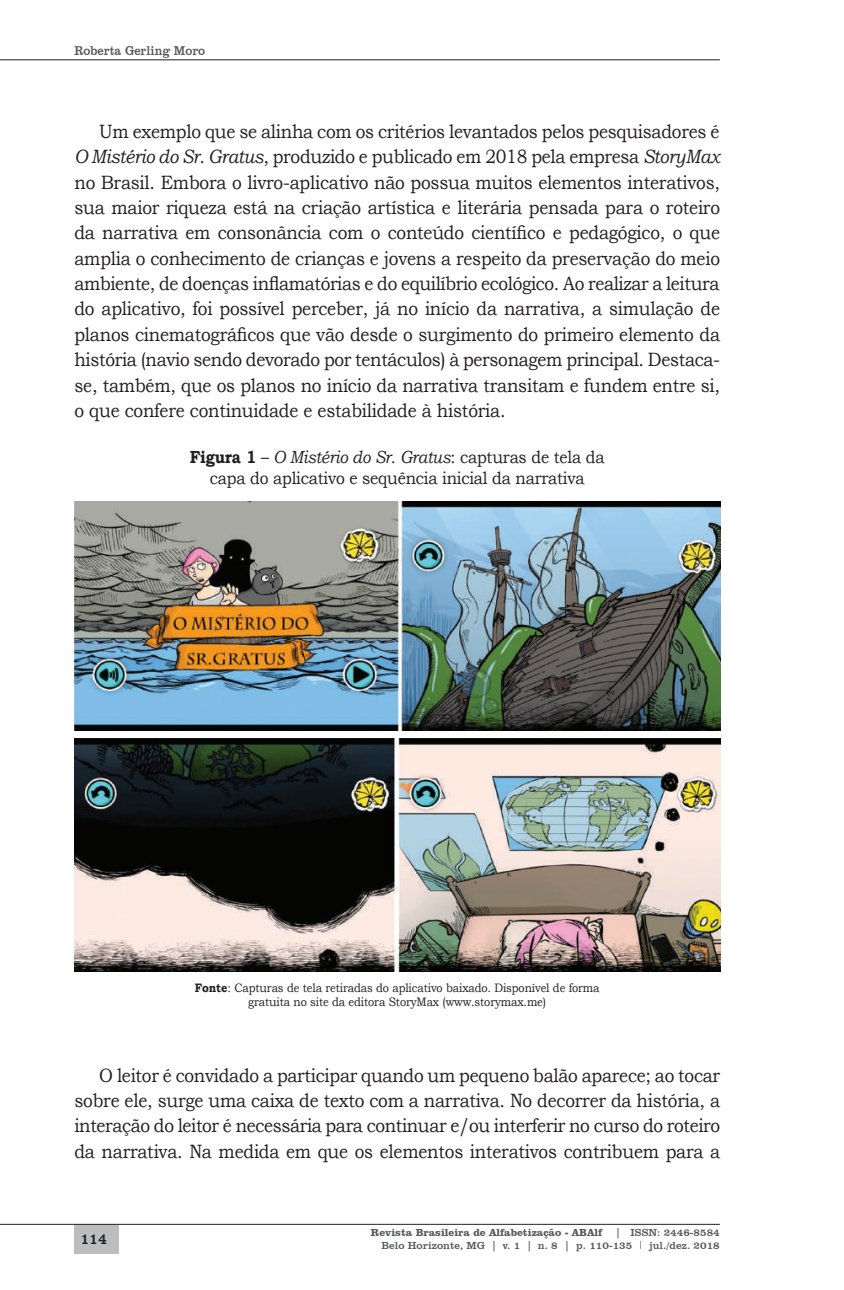
<style>
.page{position:relative;width:844px;height:1290px;background:#fff}
.page>*{position:absolute;margin:0;border:0;box-sizing:border-box;transform-origin:0 0}
.t1{font:19.25px/25.4px "Bookman Old Style";letter-spacing:-.015em;color:#231f20;text-align:justify;scale:.9 1}
.t2{font:17.5px/21px "Bookman Old Style";letter-spacing:-.015em;color:#231f20;text-align:center;scale:.9 1}
.t3{font:15.75px "Clarendon BT";color:#231f20;scale:.9 1}
.t4{font:13.12px "Clarendon BT";color:#57585a;scale:.9 1}
.t5{font:12.25px/14px "Bookman Old Style";letter-spacing:-.01em;color:#231f20;text-align:center;scale:.9 1}
.t6{font:10.5px/12.6px "Clarendon BT";color:#57585a;text-align:right}
.s1{font-style:italic}
.s2{font-weight:700}
</style>
<div class="page">
<div style="left:74px;top:1224px;width:45px;height:29px;background:#bcbdc0"></div>
<hr style="left:0;top:1224px;width:719px;height:1px;background:#231f20">
<hr style="left:0;top:60px;width:719px;height:1px;background:#231f20">
<img style="left:74px;top:501px;width:645px;height:229px">
<img style="left:74px;top:738px;width:645px;height:234px">
<p class="t4" style="left:74px;top:42px;width:146px">Roberta Gerling Moro</p>
<p class="t1" style="left:74px;top:119px;width:718px;text-indent:25px">Um exemplo que se alinha com os critérios levantados pelos pesquisadores é <span class="s1">O Mistério do Sr. Gratus</span>, produzido e publicado em 2018 pela empresa <span class="s1">StoryMax </span>no Brasil. Embora o livro-aplicativo não possua muitos elementos interativos, sua maior riqueza está na criação artística e literária pensada para o roteiro da narrativa em consonância com o conteúdo científico e pedagógico, o que amplia o conhecimento de crianças e jovens a respeito da preservação do meio ambiente, de doenças inflamatórias e do equilíbrio ecológico. Ao realizar a leitura do aplicativo, foi possível perceber, já no início da narrativa, a simulação de planos cinematográficos que vão desde o surgimento do primeiro elemento da história (navio sendo devorado por tentáculos) à personagem principal. Destaca&shy;se, também, que os planos no início da narrativa transitam e fundem entre si, o que confere continuidade e estabilidade à história.</p>
<p class="t2" style="left:190px;top:447px;width:462px"><span class="s2">Figura 1</span> – <span class="s1">O Mistério do Sr. Gratus</span>: capturas de tela da capa do aplicativo e sequência inicial da narrativa</p>
<p class="t5" style="left:195px;top:980px;width:451px"><span class="s2">Fonte</span>: Capturas de tela retiradas do aplicativo baixado. Disponível de forma gratuita no site da editora StoryMax (www.storymax.me)</p>
<p class="t1" style="left:74px;top:1062px;width:718px;text-indent:25px">O leitor é convidado a participar quando um pequeno balão aparece; ao tocar sobre ele, surge uma caixa de texto com a narrativa. No decorrer da história, a interação do leitor é necessária para continuar e/ou interferir no curso do roteiro da narrativa. Na medida em que os elementos interativos contribuem para a</p>
<p class="t3" style="left:80px;top:1229px;width:31px">114</p>
<p class="t6" style="left:371px;top:1226px;width:350px"><span class="s2">Revista Brasileira de Alfabetização - ABAlf</span> | ISSN: 2446-8584<br>Belo Horizonte, MG | v. 1 | n. 8 | p. 110-135 <sup>|</sup> jul./dez. 2018</p>
</div>
